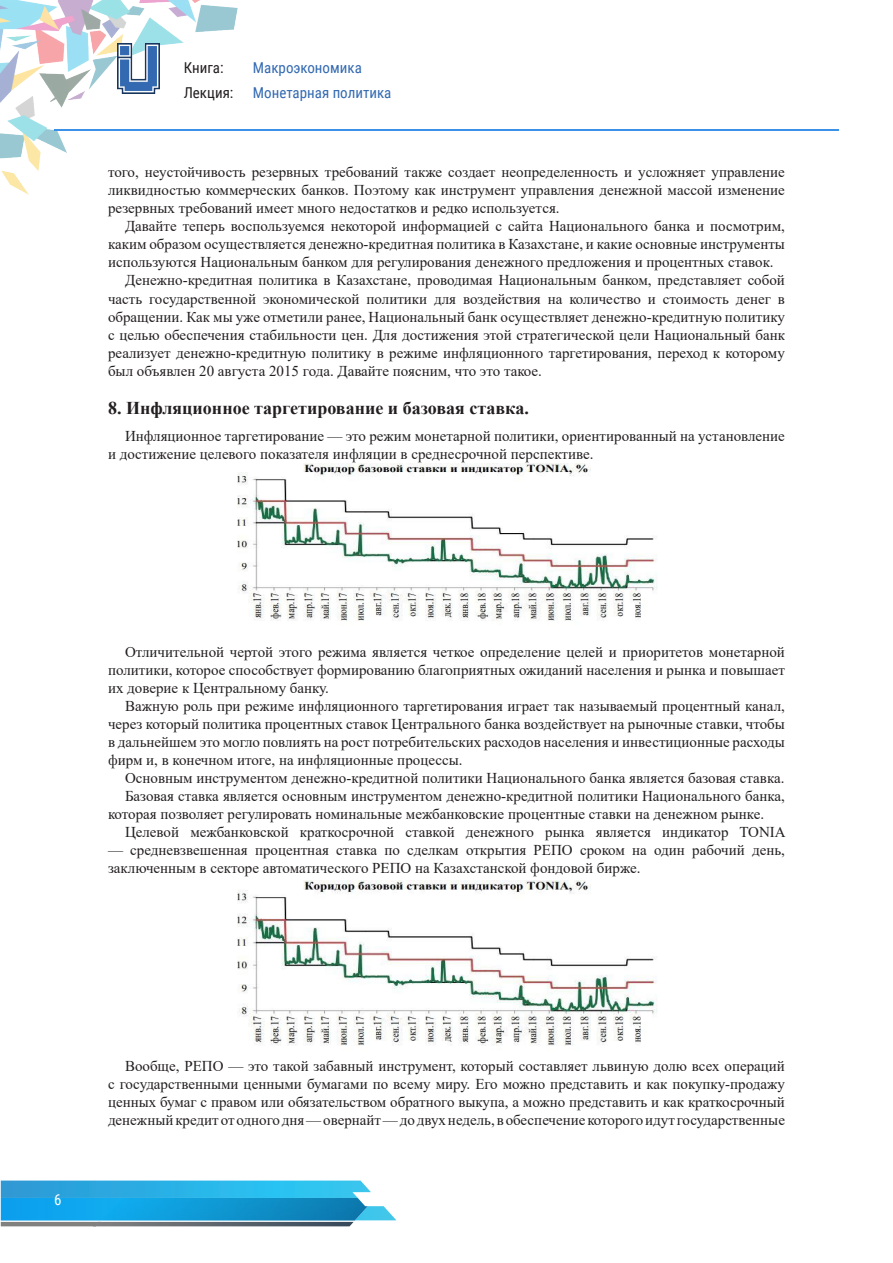
<style>
.page{position:relative;width:893px;height:1263px;background:#fff}
.page>*{position:absolute;margin:0;border:0;box-sizing:border-box;transform-origin:0 0}
.tema{font:700 18px "Times New Roman";color:#231f20}
.t1{font:15px/18px "Times New Roman";color:#231f20;text-align:justify}
.t2{font:15px/25.5px "Roboto Condensed";color:#3269b1}
.t3{font:15px/25.5px "Roboto Condensed";color:#231f20}
.t4{font:15px "Roboto Condensed";color:#fff}
</style>
<div class="page">
<img style="left:0;top:0;width:238px;height:195px">
<hr style="left:54px;top:129px;width:785px;height:2px;background:#3b91e8">
<img style="left:118px;top:44px;width:41px;height:49px">
<svg style="left:1px;top:1180px;width:395px;height:46px;background:#5bb6d9"></svg>
<img style="left:1px;top:1198px;width:367px;height:22px">
<img style="left:237px;top:463px;width:420px;height:158px">
<img style="left:237px;top:880px;width:420px;height:166px">
<p class="t3" style="left:184px;top:54px;width:51px">Книга:<br>Лекция:</p>
<p class="t2" style="left:253px;top:54px;width:140px">Макроэкономика<br>Монетарная политика</p>
<p class="t1" style="left:108px;top:163px;width:678px">того, неустойчивость резервных требований также создает неопределенность и усложняет управление ликвидностью коммерческих банков. Поэтому как инструмент управления денежной массой изменение резервных требований имеет много недостатков и редко используется.</p>
<p class="t1" style="left:108px;top:217px;width:678px;text-indent:17px">Давайте теперь воспользуемся некоторой информацией с сайта Национального банка и посмотрим, каким образом осуществляется денежно-кредитная политика в Казахстане, и какие основные инструменты используются Национальным банком для регулирования денежного предложения и процентных ставок.</p>
<p class="t1" style="left:108px;top:271px;width:678px;text-indent:17px">Денежно-кредитная политика в Казахстане, проводимая Национальным банком, представляет собой часть государственной экономической политики для воздействия на количество и стоимость денег в обращении. Как мы уже отметили ранее, Национальный банк осуществляет денежно-кредитную политику с целью обеспечения стабильности цен. Для достижения этой стратегической цели Национальный банк реализует денежно-кредитную политику в режиме инфляционного таргетирования, переход к которому был объявлен 20 августа 2015 года. Давайте поясним, что это такое.</p>
<p class="tema" style="left:108px;top:395px;width:422px">8. Инфляционное таргетирование и базовая ставка.</p>
<p class="t1" style="left:108px;top:426px;width:678px;text-indent:17px">Инфляционное таргетирование — это режим монетарной политики, ориентированный на установление и достижение целевого показателя инфляции в среднесрочной перспективе.</p>
<p class="t1" style="left:108px;top:642px;width:678px;text-indent:17px">Отличительной чертой этого режима является четкое определение целей и приоритетов монетарной политики, которое способствует формированию благоприятных ожиданий населения и рынка и повышает их доверие к Центральному банку.</p>
<p class="t1" style="left:108px;top:696px;width:678px;text-indent:17px">Важную роль при режиме инфляционного таргетирования играет так называемый процентный канал, через который политика процентных ставок Центрального банка воздействует на рыночные ставки, чтобы в дальнейшем это могло повлиять на рост потребительских расходов населения и инвестиционные расходы фирм и, в конечном итоге, на инфляционные процессы.</p>
<p class="t1" style="left:125px;top:768px;width:661px">Основным инструментом денежно-кредитной политики Национального банка является базовая ставка.</p>
<p class="t1" style="left:108px;top:786px;width:678px;text-indent:17px">Базовая ставка является основным инструментом денежно-кредитной политики Национального банка, которая позволяет регулировать номинальные межбанковские процентные ставки на денежном рынке.</p>
<p class="t1" style="left:125px;top:822px;width:662px">Целевой межбанковской краткосрочной ставкой денежного рынка является индикатор TONIA</p>
<p class="t1" style="left:108px;top:840px;width:678px">— средневзвешенная процентная ставка по сделкам открытия РЕПО сроком на один рабочий день, заключенным в секторе автоматического РЕПО на Казахстанской фондовой бирже.</p>
<p class="t4" style="left:54px;top:1189px;width:9px">6</p>
<p class="t1" style="left:108px;top:1056px;width:678px;text-indent:17px">Вообще, РЕПО — это такой забавный инструмент, который составляет львиную долю всех операций с государственными ценными бумагами по всему миру. Его можно представить и как покупку-продажу ценных бумаг с правом или обязательством обратного выкупа, а можно представить и как краткосрочный денежный кредит от одного дня — овернайт — до двух недель, в обеспечение которого идут государственные</p>
</div>
